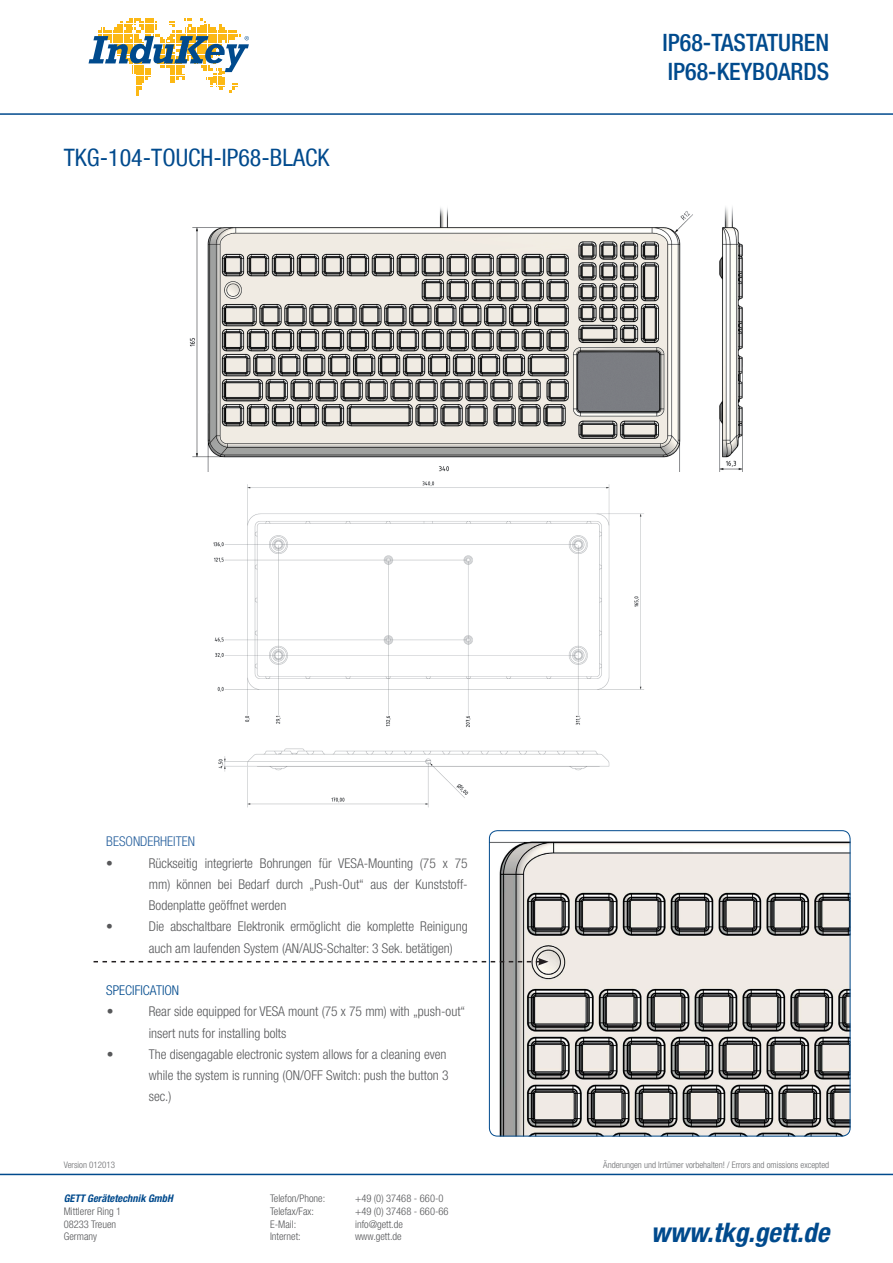
<style>
.page{position:relative;width:893px;height:1263px;background:#fff}
.page>*{position:absolute;margin:0;border:0;box-sizing:border-box;transform-origin:0 0}
.t1{font:italic 700 condensed 27px "Helvetica Neue LT Pro";color:#004a8d}
.t2{font:500 condensed 24px/28.8px "Helvetica Neue LT Com";color:#004a8d}
.t3{font:condensed 24px "Helvetica Neue LT Com";color:#004a8d}
.t4{font:300 condensed 13.5px/21.3px "Helvetica Neue LT Com";color:#57585a}
.t5{font:300 condensed 13.5px "Helvetica Neue LT Com";color:#27609d}
.t6{font:300 condensed 13.5px "Helvetica Neue LT Com";color:#004a8d}
.t7{font:300 condensed 10.5px/12.6px "Helvetica Neue LT Com";color:#57585a}
.t8{font:italic 700 condensed 10.5px "Helvetica Neue LT Pro";color:#004a8d}
.t9{font:300 condensed 9px "Helvetica Neue LT Com";color:#6c6d70}
</style>
<div class="page">
<hr style="left:0;top:1174px;width:893px;height:1px;background:#004a8d">
<hr style="left:0;top:113px;width:893px;height:2px;background:#004a8d">
<svg style="left:89px;top:18px;width:160px;height:78px"></svg>
<img style="left:489px;top:830px;width:361px;height:306px">
<div style="left:489px;top:830px;width:361px;height:306px;border:1px solid #004a8d;border-radius:8px"></div>
<img style="left:189px;top:206px;width:554px;height:266px">
<img style="left:213px;top:481px;width:431px;height:327px">
<svg style="left:94px;top:958px;width:455px;height:7px"></svg>
<h2 class="t3" style="left:64px;top:143px;width:267px">TKG-104-TOUCH-IP68-BLACK</h2>
<h2 class="t2" style="left:662px;top:28px;width:168px">IP68-TASTATUREN<br>IP68-KEYBOARDS</h2>
<p class="t5" style="left:106px;top:834px;width:14px">Besonderheiten</p>
<p class="t4" style="left:106px;top:852px;width:8px">•</p>
<p class="t4" style="left:149px;top:852px;width:320px;text-align:justify">Rückseitig integrierte Bohrungen für VESA-Mounting (75 x 75 mm) können bei Bedarf durch „Push-Out“ aus der Kunststoff-Bodenplatte geöffnet werden</p>
<p class="t4" style="left:106px;top:916px;width:8px">•</p>
<p class="t4" style="left:149px;top:916px;width:320px">Die abschaltbare Elektronik ermöglicht die komplette Reinigung auch am laufenden System (AN/AUS-Schalter: 3 Sek. betätigen)</p>
<p class="t6" style="left:106px;top:982px;width:13px">Specification</p>
<p class="t4" style="left:107px;top:1001px;width:8px">•</p>
<p class="t4" style="left:149px;top:1001px;width:318px">Rear side equipped for VESA mount (75 x 75 mm) with „push-out“ insert nuts for installing bolts</p>
<p class="t4" style="left:107px;top:1043px;width:8px">•</p>
<p class="t4" style="left:149px;top:1043px;width:301px">The disengagable electronic system allows for a cleaning even while the system is running (ON/OFF Switch: push the button 3 sec.)</p>
<p class="t9" style="left:64px;top:1160px;width:53px">Version 012013</p>
<p class="t9" style="left:603px;top:1160px;width:227px">Änderungen und Irrtümer vorbehalten! / Errors and omissions excepted</p>
<p class="t8" style="left:64px;top:1193px;width:111px">GETT Gerätetechnik GmbH</p>
<p class="t7" style="left:64px;top:1205px;width:59px">Mittlerer Ring 1<br>08233 Treuen<br>Germany</p>
<p class="t7" style="left:270px;top:1192px;width:57px">Telefon/Phone:</p>
<p class="t7" style="left:355px;top:1192px;width:90px">+49 (0) 37468 - 660-0</p>
<p class="t7" style="left:270px;top:1205px;width:45px">Telefax/Fax:</p>
<p class="t7" style="left:355px;top:1205px;width:95px">+49 (0) 37468 - 660-66</p>
<p class="t7" style="left:270px;top:1217px;width:28px">E-Mail:</p>
<p class="t7" style="left:355px;top:1217px;width:49px">info@gett.de</p>
<p class="t7" style="left:270px;top:1230px;width:32px">Internet:</p>
<p class="t7" style="left:355px;top:1230px;width:48px">www.gett.de</p>
<h1 class="t1" style="left:651px;top:1216px;width:180px">www.tkg.gett.de</h1>
</div>
